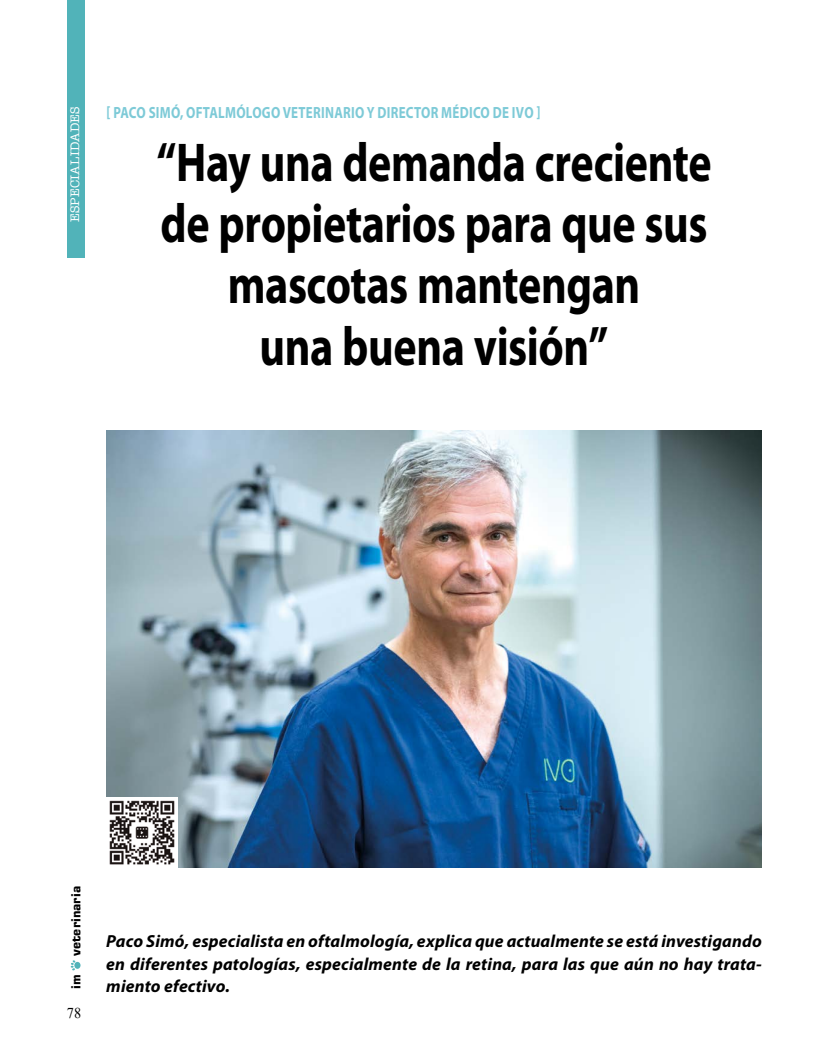
<style>
.page{position:relative;width:815px;height:1063px;background:#fff}
.page>*{position:absolute;margin:0;border:0;box-sizing:border-box;transform-origin:0 0}
.t1{font:700 55px/61.2px "Myriad Pro";letter-spacing:-.01em;color:#000;text-align:center;scale:.8 1}
.t2{font:italic 700 17.5px/22.5px "Myriad Pro";letter-spacing:.01em;color:#000;text-align:justify}
.t3{font:700 16.25px "Myriad Pro";letter-spacing:.02em;color:#7dcad7;scale:.8 1}
.t4{font:15px "Times New Roman";color:#000;scale:.95 1}
.t5{font:12.5px "Memorandum";letter-spacing:.025em;color:#fff}
.t6{font:700 12.5px "Square 721 BT";color:#000}
</style>
<div class="page">
<div style="left:74px;top:962px;width:7px;height:7px;background:#51b3b9;border-radius:50%"></div>
<svg style="left:71px;top:960px;width:5px;height:11px"></svg>
<div style="left:67px;top:0;width:17px;height:257px;background:#51b3b9"></div>
<img style="left:106px;top:431px;width:656px;height:437px">
<img style="left:106px;top:797px;width:71px;height:71px">
<p class="t5" style="left:67px;top:222px;width:117px;rotate:-90deg">ESPECIALIDADES</p>
<p class="t3" style="left:106px;top:102px;width:544px">[ PACO SIMÓ, OFTALMÓLOGO VETERINARIO Y DIRECTOR MÉDICO DE IVO ]</p>
<h1 class="t1" style="left:157px;top:130px;width:695px">“Hay una demanda creciente de propietarios para que sus mascotas mantengan<br>una buena visión”</h1>
<p class="t6" style="left:68px;top:956px;width:71px;rotate:-90deg">veterinaria</p>
<p class="t6" style="left:68px;top:989px;width:16px;rotate:-90deg">im</p>
<p class="t4" style="left:67px;top:1003px;width:16px">78</p>
<p class="t2" style="left:106px;top:929px;width:657px">Paco Simó, especialista en oftalmología, explica que actualmente se está investigando en diferentes patologías, especialmente de la retina, para las que aún no hay trata&shy;miento efectivo.</p>
</div>
